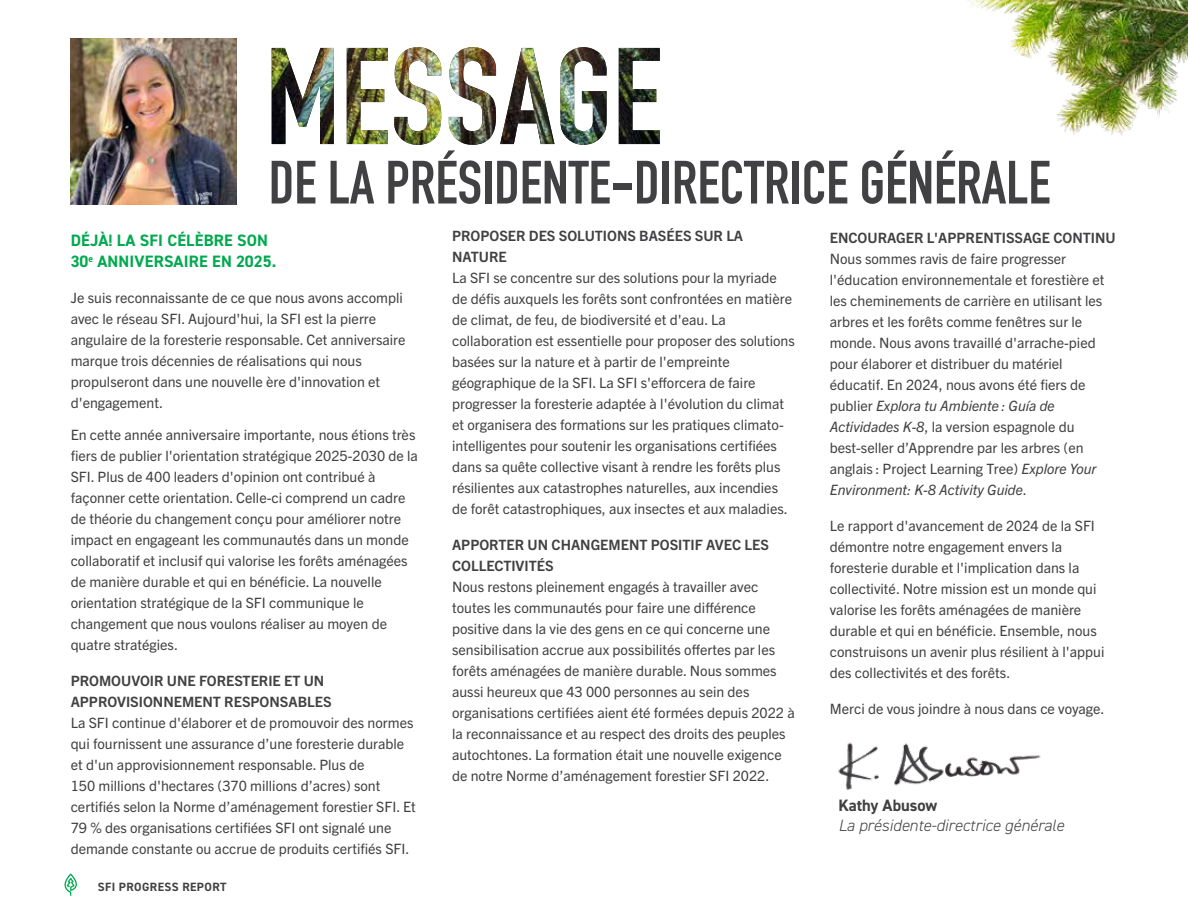
<style>
.page{position:relative;width:1188px;height:918px;background:#fff}
.page>*{position:absolute;margin:0;border:0;box-sizing:border-box;transform-origin:0 0}
.t1{font:700 60px "DIN Condensed";color:#414042}
.t2{font:700 16.5px/21px "DIN2014";letter-spacing:.01em;color:#00a94f}
.t3{font:italic 300 16.5px "DIN2014";color:#414042}
.t4{font:700 16.5px "DIN2014";color:#414042}
.t5{font:14.25px/21px "Trade Gothic Next LT Pro";color:#414042}
.t6{font:700 14.25px/21px "Trade Gothic Next LT Pro";color:#414042}
.t7{font:700 12px "DIN2014";letter-spacing:.035em;color:#414042}
.s1{font-style:italic}
</style>
<div class="page">
<img style="left:967px;top:0;width:221px;height:136px">
<img style="left:272px;top:47px;width:388px;height:98px">
<img style="left:394px;top:47px;width:213px;height:98px">
<svg style="left:64px;top:873px;width:13px;height:23px"></svg>
<img style="left:71px;top:39px;width:166px;height:166px">
<img style="left:838px;top:742px;width:203px;height:48px">
<h1 class="t1" style="left:269px;top:142px;width:783px">DE LA PRÉSIDENTE-DIRECTRICE GÉNÉRALE</h1>
<p class="t2" style="left:71px;top:230px;width:207px">DÉJÀ! LA SFI CÉLÈBRE SON<br>30<sup>e</sup> ANNIVERSAIRE EN 2025.</p>
<p class="t5" style="left:71px;top:287px;width:336px">Je suis reconnaissante de ce que nous avons accompli avec le réseau SFI. Aujourd'hui, la SFI est la pierre angulaire de la foresterie responsable. Cet anniversaire marque trois décennies de réalisations qui nous propulseront dans une nouvelle ère d'innovation et d'engagement.</p>
<p class="t5" style="left:71px;top:423px;width:349px">En cette année anniversaire importante, nous étions très fiers de publier l'orientation stratégique 2025-2030 de la SFI. Plus de 400 leaders d'opinion ont contribué à façonner cette orientation. Celle-ci comprend un cadre de théorie du changement conçu pour améliorer notre impact en engageant les communautés dans un monde collaboratif et inclusif qui valorise les forêts aménagées de manière durable et qui en bénéficie. La nouvelle orientation stratégique de la SFI communique le changement que nous voulons réaliser au moyen de quatre stratégies.</p>
<p class="t6" style="left:71px;top:669px;width:262px">PROMOUVOIR UNE FORESTERIE ET UN<br>APPROVISIONNEMENT RESPONSABLES</p>
<p class="t5" style="left:71px;top:711px;width:347px">La SFI continue d'élaborer et de promouvoir des normes qui fournissent une assurance d’une foresterie durable et d'un approvisionnement responsable. Plus de<br>150 millions d'hectares (370 millions d’acres) sont certifiés selon la Norme d’aménagement forestier SFI. Et 79 % des organisations certifiées SFI ont signalé une demande constante ou accrue de produits certifiés SFI.</p>
<p class="t7" style="left:98px;top:878px;width:130px">SFI PROGRESS REPORT</p>
<p class="t6" style="left:452px;top:225px;width:293px">PROPOSER DES SOLUTIONS BASÉES SUR LA<br>NATURE</p>
<p class="t5" style="left:452px;top:267px;width:344px">La SFI se concentre sur des solutions pour la myriade de défis auxquels les forêts sont confrontées en matière de climat, de feu, de biodiversité et d'eau. La collaboration est essentielle pour proposer des solutions basées sur la nature et à partir de l'empreinte géographique de la SFI. La SFI s'efforcera de faire progresser la foresterie adaptée à l'évolution du climat et organisera des formations sur les pratiques climato&shy;intelligentes pour soutenir les organisations certifiées dans sa quête collective visant à rendre les forêts plus résilientes aux catastrophes naturelles, aux incendies de forêt catastrophiques, aux insectes et aux maladies.</p>
<p class="t6" style="left:452px;top:534px;width:318px">APPORTER UN CHANGEMENT POSITIF AVEC LES<br>COLLECTIVITÉS</p>
<p class="t5" style="left:452px;top:576px;width:344px">Nous restons pleinement engagés à travailler avec toutes les communautés pour faire une différence positive dans la vie des gens en ce qui concerne une sensibilisation accrue aux possibilités offertes par les forêts aménagées de manière durable. Nous sommes aussi heureux que 43 000 personnes au sein des organisations certifiées aient été formées depuis 2022 à la reconnaissance et au respect des droits des peuples autochtones. La formation était une nouvelle exigence de notre Norme d’aménagement forestier SFI 2022.</p>
<p class="t6" style="left:830px;top:226px;width:287px">ENCOURAGER L'APPRENTISSAGE CONTINU</p>
<p class="t5" style="left:830px;top:247px;width:276px">Nous sommes ravis de faire progresser l'éducation environnementale et forestière et les cheminements de carrière en utilisant les arbres et les forêts comme fenêtres sur le monde. Nous avons travaillé d'arrache-pied pour élaborer et distribuer du matériel éducatif. En 2024, nous avons été fiers de publier <span class="s1">Explora tu Ambiente : Guía de Actividades K-8</span>, la version espagnole du best-seller d’Apprendre par les arbres (en anglais : Project Learning Tree) <span class="s1">Explore Your Environment: K-8 Activity Guide</span>.</p>
<p class="t5" style="left:830px;top:514px;width:276px">Le rapport d'avancement de 2024 de la SFI démontre notre engagement envers la foresterie durable et l'implication dans la collectivité. Notre mission est un monde qui valorise les forêts aménagées de manière durable et qui en bénéficie. Ensemble, nous construisons un avenir plus résilient à l'appui des collectivités et des forêts.</p>
<p class="t5" style="left:830px;top:697px;width:276px">Merci de vous joindre à nous dans ce voyage.</p>
<p class="t4" style="left:838px;top:795px;width:100px">Kathy Abusow</p>
<p class="t3" style="left:838px;top:815px;width:227px">La présidente-directrice générale</p>
</div>
